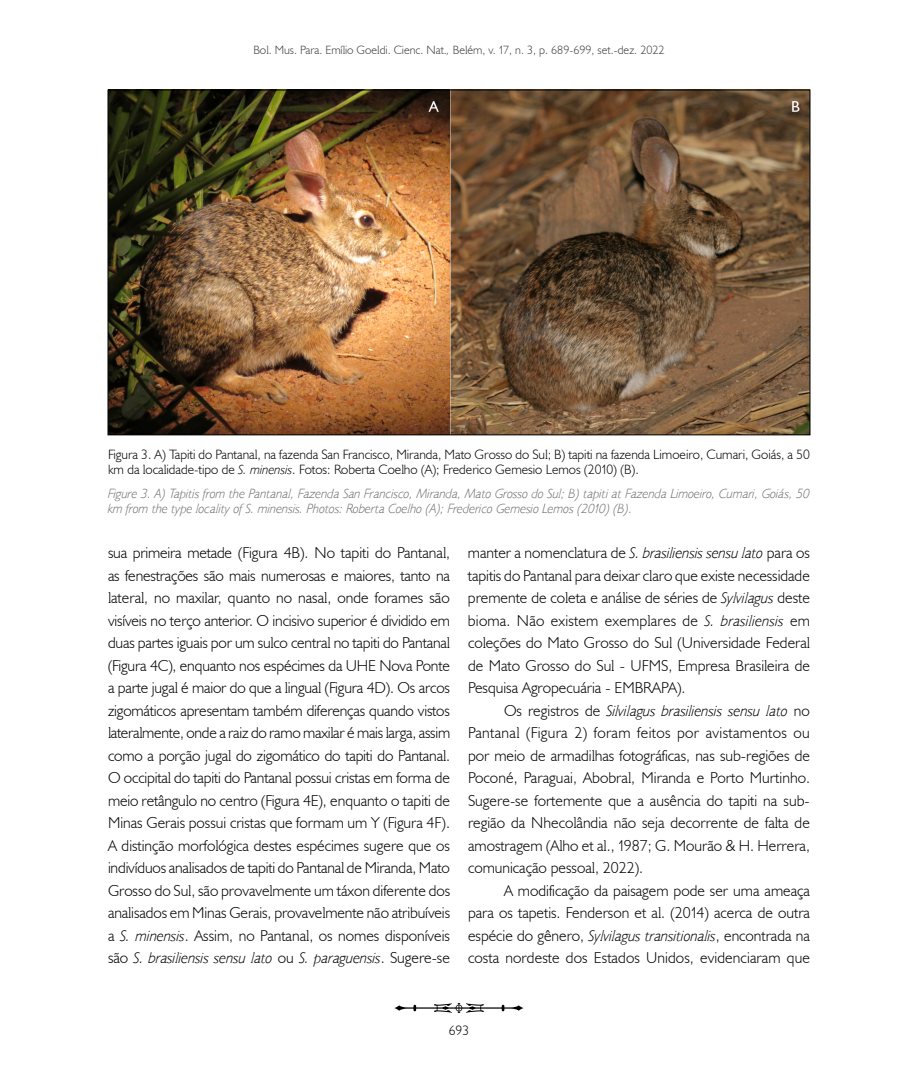
<style>
.page{position:relative;width:900px;height:1071px;background:#fff}
.page>*{position:absolute;margin:0;border:0;box-sizing:border-box;transform-origin:0 0}
.t1{font:15.75px/22.5px "MPEG";color:#000;text-align:justify}
.t2{font:italic 13.5px/15px "MPEG";color:#707172}
.t3{font:13.5px/15px "MPEG";color:#000}
.t4{font:12px "MPEG";color:#3e3d40}
.s1{font-style:italic}
</style>
<div class="page">
<svg style="left:394px;top:1003px;width:130px;height:10px"></svg>
<img style="left:110px;top:92px;width:698px;height:341px">
<p class="t4" style="left:253px;top:43px;width:413px">Bol. Mus. Para. Emílio Goeldi. Cienc. Nat.<span class="s1">,</span> Belém, v. 17, n. 3, p. 689-699, set.-dez. 2022</p>
<p class="t3" style="left:108px;top:447px;width:703px">Figura 3. A) Tapiti do Pantanal, na fazenda San Francisco, Miranda, Mato Grosso do Sul; B) tapiti na fazenda Limoeiro, Cumari, Goiás, a 50 km da localidade-tipo de <span class="s1">S. minensis</span>. Fotos: Roberta Coelho (A); Frederico Gemesio Lemos (2010) (B).</p>
<p class="t2" style="left:108px;top:486px;width:704px">Figure 3. A) Tapitis from the Pantanal, Fazenda San Francisco, Miranda, Mato Grosso do Sul; B) tapiti at Fazenda Limoeiro, Cumari, Goiás, 50 km from the type locality of S. minensis. Photos: Roberta Coelho (A); Frederico Gemesio Lemos (2010) (B).</p>
<p class="t1" style="left:108px;top:541px;width:344px">sua primeira metade (Figura 4B). No tapiti do Pantanal, as fenestrações são mais numerosas e maiores, tanto na lateral, no maxilar, quanto no nasal, onde forames são visíveis no terço anterior. O incisivo superior é dividido em duas partes iguais por um sulco central no tapiti do Pantanal (Figura 4C), enquanto nos espécimes da UHE Nova Ponte a parte jugal é maior do que a lingual (Figura 4D). Os arcos zigomáticos apresentam também diferenças quando vistos lateralmente, onde a raiz do ramo maxilar é mais larga, assim como a porção jugal do zigomático do tapiti do Pantanal.<br>O occipital do tapiti do Pantanal possui cristas em forma de meio retângulo no centro (Figura 4E), enquanto o tapiti de Minas Gerais possui cristas que formam um Y (Figura 4F).<br>A distinção morfológica destes espécimes sugere que os indivíduos analisados de tapiti do Pantanal de Miranda, Mato Grosso do Sul, são provavelmente um táxon diferente dos analisados em Minas Gerais, provavelmente não atribuíveis a <span class="s1">S. minensis</span>. Assim, no Pantanal, os nomes disponíveis são <span class="s1">S. brasiliensis sensu lato</span> ou <span class="s1">S. paraguensis</span>. Sugere-se</p>
<p class="t1" style="left:468px;top:541px;width:344px">manter a nomenclatura de <span class="s1">S. brasiliensis sensu lato</span> para os tapitis do Pantanal para deixar claro que existe necessidade premente de coleta e análise de séries de <span class="s1">Sylvilagus</span> deste bioma. Não existem exemplares de <span class="s1">S. brasiliensis</span> em coleções do Mato Grosso do Sul (Universidade Federal de Mato Grosso do Sul - UFMS, Empresa Brasileira de Pesquisa Agropecuária - EMBRAPA).</p>
<p class="t1" style="left:468px;top:699px;width:344px;text-indent:36px">Os registros de <span class="s1">Silvilagus brasiliensis sensu lato</span> no Pantanal (Figura 2) foram feitos por avistamentos ou por meio de armadilhas fotográficas, nas sub-regiões de Poconé, Paraguai, Abobral, Miranda e Porto Murtinho.<br>Sugere-se fortemente que a ausência do tapiti na sub&shy;região da Nhecolândia não seja decorrente de falta de amostragem (Alho et al., 1987; G. Mourão &amp; H. Herrera, comunicação pessoal, 2022).</p>
<p class="t1" style="left:468px;top:879px;width:344px;text-indent:36px">A modificação da paisagem pode ser uma ameaça para os tapetis. Fenderson et al. (2014) acerca de outra espécie do gênero, <span class="s1">Sylvilagus transitionalis</span>, encontrada na costa nordeste dos Estados Unidos, evidenciaram que</p>
<p class="t3" style="left:449px;top:1023px;width:22px">693</p>
</div>
